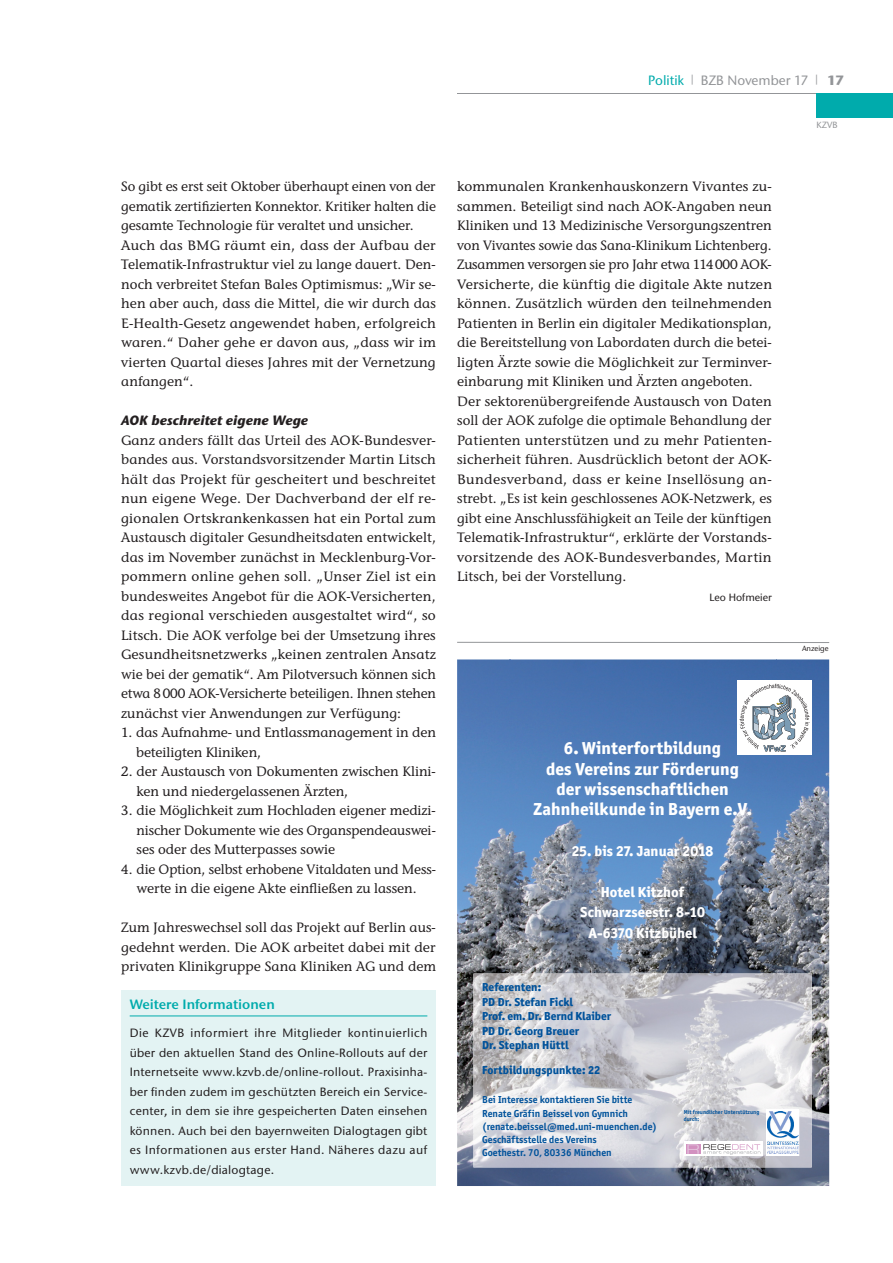
<style>
.page{position:relative;width:893px;height:1263px;background:#fff}
.page>*{position:absolute;margin:0;border:0;box-sizing:border-box;transform-origin:0 0}
.t1{font:800 17.4px/20.4px "Officina San ITC";color:#fff;text-align:center}
.t2{font:800 14.55px/20.4px "Officina San ITC";color:#fff;text-align:center}
.t3{font:500 13.5px/19.5px "Stone Inf ITC Std";letter-spacing:.005em;color:#231f20}
.t4{font:italic 700 13.5px "Stone Sans ITC Std";color:#231f20}
.t5{font:500 13.5px "Stone Sans ITC Std";color:#939598}
.t6{font:600 13.5px "Stone Sans ITC Pro";color:#00abac}
.t7{font:500 12px/19.5px "Stone Sans ITC Std";letter-spacing:.04em;color:#231f20;text-align:justify}
.t8{font:800 11.7px/14.5px "Officina San ITC";color:#00529b}
.t9{font:500 10.5px "Stone Sans ITC Std";color:#231f20}
.t10{font:700 10.2px/13px "Officina San ITC";color:#00529b}
.t11{font:500 9px "Stone Sans ITC Std";color:#939598}
.t12{font:500 7.5px "Stone Sans ITC Std";color:#231f20}
.t13{font:700 5.85px/7.1px "Officina San ITC";color:#00529b}
.s1{color:#00abac}
.s2{font-weight:700}
</style>
<div class="page">
<div style="left:121px;top:991px;width:315px;height:195px;background:#e3f3f3"></div>
<hr style="left:130px;top:1016px;width:297px;height:1px;background:#00abac">
<img style="left:457px;top:1134px;width:372px;height:52px">
<img style="left:457px;top:659px;width:53px;height:475px">
<img style="left:777px;top:659px;width:52px;height:475px">
<img style="left:510px;top:659px;width:267px;height:314px">
<img style="left:473px;top:973px;width:339px;height:194px">
<div style="left:737px;top:681px;width:75px;height:74px;background:#fff"></div>
<svg style="left:739px;top:684px;width:71px;height:67px"></svg>
<svg style="left:766px;top:1109px;width:33px;height:47px"></svg>
<img style="left:767px;top:1112px;width:31px;height:41px">
<div style="left:684px;top:1141px;width:78px;height:15px;background:#fff"></div>
<div style="left:686px;top:1144px;width:14px;height:10px;background:#d291c0"></div>
<svg style="left:687px;top:1144px;width:73px;height:11px"></svg>
<hr style="left:457px;top:642px;width:372px;height:1px;background:#939598">
<hr style="left:457px;top:94px;width:436px;height:1px;background:#939598">
<div style="left:816px;top:94px;width:77px;height:24px;background:#00abac"></div>
<p class="t5" style="left:648px;top:75px;width:197px"><span class="s1">Politik</span> <sup>|</sup> BZB November 17 <sup>|</sup> <span class="s2">17</span></p>
<p class="t11" style="left:816px;top:121px;width:23px">KZVB</p>
<p class="t3" style="left:121px;top:178px;width:316px">So gibt es erst seit Oktober überhaupt einen von der gematik zertifizierten Konnektor. Kritiker halten die gesamte Technologie für veraltet und unsicher.<br>Auch das BMG räumt ein, dass der Aufbau der Telematik-Infrastruktur viel zu lange dauert. Den&shy;noch verbreitet Stefan Bales Optimismus: „Wir se&shy;hen aber auch, dass die Mittel, die wir durch das E-Health-Gesetz angewendet haben, erfolgreich waren.“ Daher gehe er davon aus, „dass wir im vierten Quartal dieses Jahres mit der Vernetzung anfangen“.</p>
<p class="t4" style="left:121px;top:415px;width:189px">AOK beschreitet eigene Wege</p>
<p class="t3" style="left:121px;top:432px;width:316px;text-align:justify">Ganz anders fällt das Urteil des AOK-Bundesver&shy;bandes aus. Vorstandsvorsitzender Martin Litsch hält das Projekt für gescheitert und beschreitet nun eigene Wege. Der Dachverband der elf re&shy;gionalen Ortskrankenkassen hat ein Portal zum Austausch digitaler Gesundheitsdaten entwickelt, das im November zunächst in Mecklenburg-Vor&shy;pommern online gehen soll. „Unser Ziel ist ein bundesweites Angebot für die AOK-Versicherten, das regional verschieden ausgestaltet wird“, so Litsch. Die AOK verfolge bei der Umsetzung ihres Gesundheitsnetzwerks „keinen zentralen Ansatz wie bei der gematik“. Am Pilotversuch können sich etwa 8 000 AOK-Versicherte beteiligen. Ihnen stehen zunächst vier Anwendungen zur Verfügung:</p>
<p class="t3" style="left:136px;top:724px;width:301px;text-indent:-15px">1. das Aufnahme- und Entlassmanagement in den beteiligten Kliniken,</p>
<p class="t3" style="left:137px;top:763px;width:301px;text-indent:-15px">2. der Austausch von Dokumenten zwischen Klini&shy;ken und niedergelassenen Ärzten,</p>
<p class="t3" style="left:137px;top:802px;width:301px;text-align:justify;text-indent:-15px">3. die Möglichkeit zum Hochladen eigener medizi&shy;nischer Dokumente wie des Organspendeauswei&shy;ses oder des Mutterpasses sowie</p>
<p class="t3" style="left:121px;top:861px;width:316px;text-align:center">4. die Option, selbst erhobene Vitaldaten und Mess&shy;werte in die eigene Akte einfließen zu lassen.</p>
<p class="t3" style="left:121px;top:919px;width:316px;text-align:justify">Zum Jahreswechsel soll das Projekt auf Berlin aus&shy;gedehnt werden. Die AOK arbeitet dabei mit der privaten Klinikgruppe Sana Kliniken AG und dem</p>
<p class="t6" style="left:130px;top:999px;width:147px">Weitere Informationen</p>
<p class="t7" style="left:130px;top:1024px;width:299px">Die KZVB informiert ihre Mitglieder kontinuierlich über den aktuellen Stand des Online-Rollouts auf der Internetseite www.kzvb.de/online-rollout. Praxisinha&shy;ber finden zudem im geschützten Bereich ein Service&shy;center, in dem sie ihre gespeicherten Daten einsehen können. Auch bei den bayernweiten Dialogtagen gibt es Informationen aus erster Hand. Näheres dazu auf www.kzvb.de/dialogtage.</p>
<p class="t3" style="left:457px;top:178px;width:316px">kommunalen Krankenhauskonzern Vivantes zu&shy;sammen. Beteiligt sind nach AOK-Angaben neun Kliniken und 13 Medizinische Versorgungszentren von Vivantes sowie das Sana-Klinikum Lichtenberg.<br>Zusammen versorgen sie pro Jahr etwa 114 000 AOK-Versicherte, die künftig die digitale Akte nutzen können. Zusätzlich würden den teilnehmenden Patienten in Berlin ein digitaler Medikationsplan, die Bereitstellung von Labordaten durch die betei&shy;ligten Ärzte sowie die Möglichkeit zur Terminver&shy;einbarung mit Kliniken und Ärzten angeboten.<br>Der sektorenübergreifende Austausch von Daten soll der AOK zufolge die optimale Behandlung der Patienten unterstützen und zu mehr Patienten&shy;sicherheit führen. Ausdrücklich betont der AOK-Bundesverband, dass er keine Insellösung an&shy;strebt. „Es ist kein geschlossenes AOK-Netzwerk, es gibt eine Anschlussfähigkeit an Teile der künftigen Telematik-Infrastruktur“, erklärte der Vorstands&shy;vorsitzende des AOK-Bundesverbandes, Martin Litsch, bei der Vorstellung.</p>
<p class="t9" style="left:709px;top:593px;width:64px">Leo Hofmeier</p>
<p class="t1" style="left:533px;top:740px;width:220px">6. Winterfortbildung<br>des Vereins zur Förderung der wissenschaftlichen<br>Zahnheilkunde in Bayern e.V.</p>
<p class="t2" style="left:572px;top:842px;width:143px">25. bis 27. Januar 2018</p>
<p class="t2" style="left:580px;top:883px;width:126px">Hotel Kitzhof<br>Schwarzseestr. 8-10<br>A-6370 Kitzbühel</p>
<p class="t8" style="left:482px;top:981px;width:130px">Referenten:<br>PD Dr. Stefan Fickl<br>Prof. em. Dr. Bernd Klaiber<br>PD Dr. Georg Breuer<br>Dr. Stephan Hüttl</p>
<p class="t8" style="left:482px;top:1063px;width:120px">Fortbildungspunkte: 22</p>
<p class="t10" style="left:482px;top:1094px;width:176px">Bei Interesse kontaktieren Sie bitte Renate Gräfin Beissel von Gymnich (renate.beissel@med.uni-muenchen.de)<br>Geschäftsstelle des Vereins<br>Goethestr. 70, 80336 München</p>
<p class="t13" style="left:684px;top:1108px;width:77px">Mit freundlicher Unterstützung durch:</p>
<p class="t12" style="left:802px;top:646px;width:28px">Anzeige</p>
</div>
